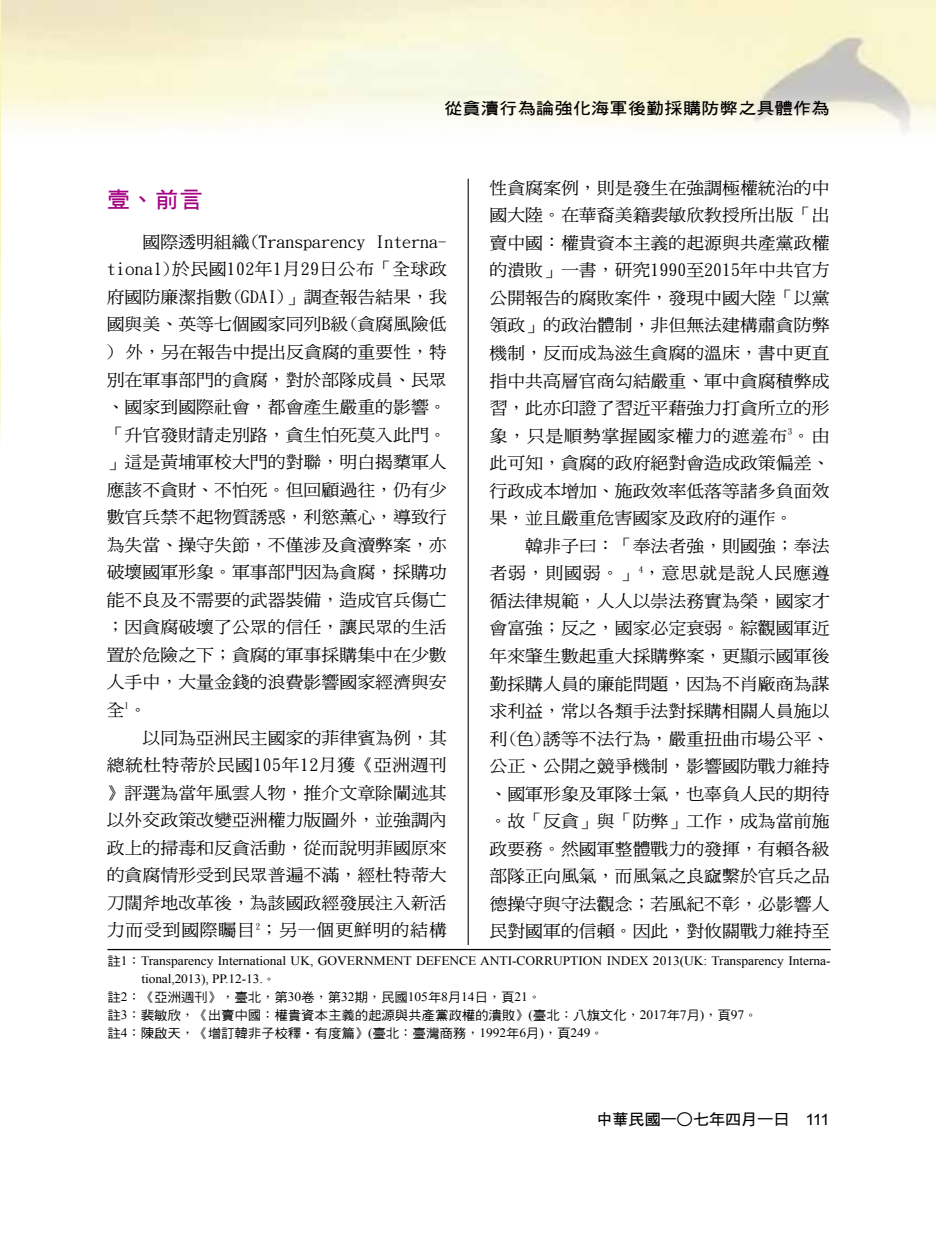
<style>
.page{position:relative;width:936px;height:1234px;background:#fff}
.page>*{position:absolute;margin:0;border:0;box-sizing:border-box;transform-origin:0 0}
.t1{font:22.2px "DF Hei Bd HK BF";color:#a50082;scale:1.05 1}
.t2{font:16.95px/27.5px "DF Ming Md HK BF";color:#000;text-align:justify;scale:1.05 1}
.t3{font:16.2px "DF Hei Bd HK BF";letter-spacing:.02em;color:#000;scale:1.11 1}
.t4{font:15.6px "DF Hei Bd HK BF";letter-spacing:-.025em;color:#000;scale:1.05 1}
.t5{font:12.9px/18px "DF Hei Md HK BF";letter-spacing:-.01em;color:#000;scale:1.05 1}
.t6{font:12.9px/18px "Times New Roman";letter-spacing:-.005em;color:#000;scale:1.05 1}
.s1{font-family:"DF Hei Md HK BF"}
.s2{font-family:"DF Kai Shu SB Estd BF"}
.s3{font-family:"Times New Roman"}
.s4{font-family:"DFN Hei XB HK BF"}
.s5{font-family:"Arial"}
</style>
<div class="page">
<hr style="left:467px;top:179px;width:1px;height:871px;background:#000">
<img style="left:0;top:0;width:1px;height:442px">
<div style="left:107px;top:945px;width:723px;height:109px;background:#fff"></div>
<hr style="left:107px;top:948px;width:723px;height:1px;background:#000">
<p class="t3" style="left:444px;top:100px;width:349px">從貪瀆行為論強化海軍後勤採購防弊之具體作為</p>
<p class="t2" style="left:489px;top:174px;width:325px">性貪腐案例，則是發生在強調極權統治的中國大陸。在華裔美籍裴敏欣教授所出版「出賣中國：權貴資本主義的起源與共產黨政權的潰敗」一書，研究1990至2015年中共官方公開報告的腐敗案件，發現中國大陸「以黨領政」的政治體制，非但無法建構肅貪防弊機制，反而成為滋生貪腐的溫床，書中更直指中共高層官商勾結嚴重、軍中貪腐積弊成習，此亦印證了習近平藉強力打貪所立的形象，只是順勢掌握國家權力的遮羞布<sup>3</sup>。由此可知，貪腐的政府絕對會造成政策偏差、行政成本增加、施政效率低落等諸多負面效果，並且嚴重危害國家及政府的運作。</p>
<p class="t2" style="left:489px;top:532px;width:325px;text-indent:36px">韓非子曰：「奉法者強，則國強；奉法者弱，則國弱。」<sup>4</sup>，意思就是說人民應遵循法律規範，人人以崇法務實為榮，國家才會富強；反之，國家必定衰弱。綜觀國軍近年來肇生數起重大採購弊案，更顯示國軍後勤採購人員的廉能問題，因為不肖廠商為謀求利益，常以各類手法對採購相關人員施以利(色)誘等不法行為，嚴重扭曲市場公平、公正、公開之競爭機制，影響國防戰力維持、國軍形象及軍隊士氣，也辜負人民的期待。故「反貪」與「防弊」工作，成為當前施政要務。然國軍整體戰力的發揮，有賴各級部隊正向風氣，而風氣之良窳繫於官兵之品德操守與守法觀念；若風紀不彰，必影響人民對國軍的信賴。因此，對攸關戰力維持至</p>
<p class="t6" style="left:141px;top:950px;width:658px;text-indent:-34px"><span class="s1">註</span>1<span class="s2">：</span>Transparency International UK, GOVERNMENT DEFENCE ANTI-CORRUPTION INDEX 2013(UK: Transparency Interna&shy;tional,2013), PP.12-13.<span class="s2">。</span></p>
<p class="t5" style="left:107px;top:987px;width:620px">註<span class="s3">2</span><span class="s2">：《</span>亞洲週刊<span class="s2">》，</span>臺北<span class="s2">，</span>第<span class="s3">30</span>卷<span class="s2">，</span>第<span class="s3">32</span>期<span class="s2">，</span>民國<span class="s3">105</span>年<span class="s3">8</span>月<span class="s3">14</span>日<span class="s2">，</span>頁<span class="s3">21</span><span class="s2">。<br></span>註<span class="s3">3</span><span class="s2">：</span>裴敏欣<span class="s2">，《</span>出賣中國<span class="s2">：</span>權貴資本主義的起源與共產黨政權的潰敗<span class="s2">》</span><span class="s3">(</span>臺北<span class="s2">：</span>八旗文化<span class="s2">，</span><span class="s3">2017</span>年<span class="s3">7</span>月<span class="s3">)</span><span class="s2">，</span>頁<span class="s3">97</span><span class="s2">。</span>註<span class="s3">4</span><span class="s2">：</span>陳啟天<span class="s2">，《</span>增訂韓非子校釋‧有度篇<span class="s2">》</span><span class="s3">(</span>臺北<span class="s2">：</span>臺灣商務<span class="s2">，</span><span class="s3">1992</span>年<span class="s3">6</span>月<span class="s3">)</span><span class="s2">，</span>頁<span class="s3">249</span><span class="s2">。</span></p>
<h1 class="t1" style="left:107px;top:188px;width:93px">壹、前言</h1>
<p class="t2" style="left:107px;top:228px;width:325px;text-indent:36px">國際透明組織(Transparency Interna&shy;tional)於民國102年1月29日公布「全球政府國防廉潔指數(GDAI)」調查報告結果，我國與美、英等七個國家同列B級(貪腐風險低) 外，另在報告中提出反貪腐的重要性，特別在軍事部門的貪腐，對於部隊成員、民眾、國家到國際社會，都會產生嚴重的影響。「升官發財請走別路，貪生怕死莫入此門。」這是黃埔軍校大門的對聯，明白揭櫫軍人應該不貪財、不怕死。但回顧過往，仍有少數官兵禁不起物質誘惑，利慾薰心，導致行為失當、操守失節，不僅涉及貪瀆弊案，亦破壞國軍形象。軍事部門因為貪腐，採購功能不良及不需要的武器裝備，造成官兵傷亡；因貪腐破壞了公眾的信任，讓民眾的生活置於危險之下；貪腐的軍事採購集中在少數人手中，大量金錢的浪費影響國家經濟與安全<sup>1</sup>。</p>
<p class="t2" style="left:107px;top:723px;width:325px;text-indent:36px">以同為亞洲民主國家的菲律賓為例，其總統杜特蒂於民國105年12月獲《亞洲週刊》評選為當年風雲人物，推介文章除闡述其以外交政策改變亞洲權力版圖外，並強調內政上的掃毒和反貪活動，從而說明菲國原來的貪腐情形受到民眾普遍不滿，經杜特蒂大刀闊斧地改革後，為該國政經發展注入新活力而受到國際矚目<sup>2</sup>；另一個更鮮明的結構</p>
<p class="t4" style="left:596px;top:1111px;width:224px">中華民國一<span class="s4">○</span>七年四月一日　<span class="s5">111</span></p>
</div>
